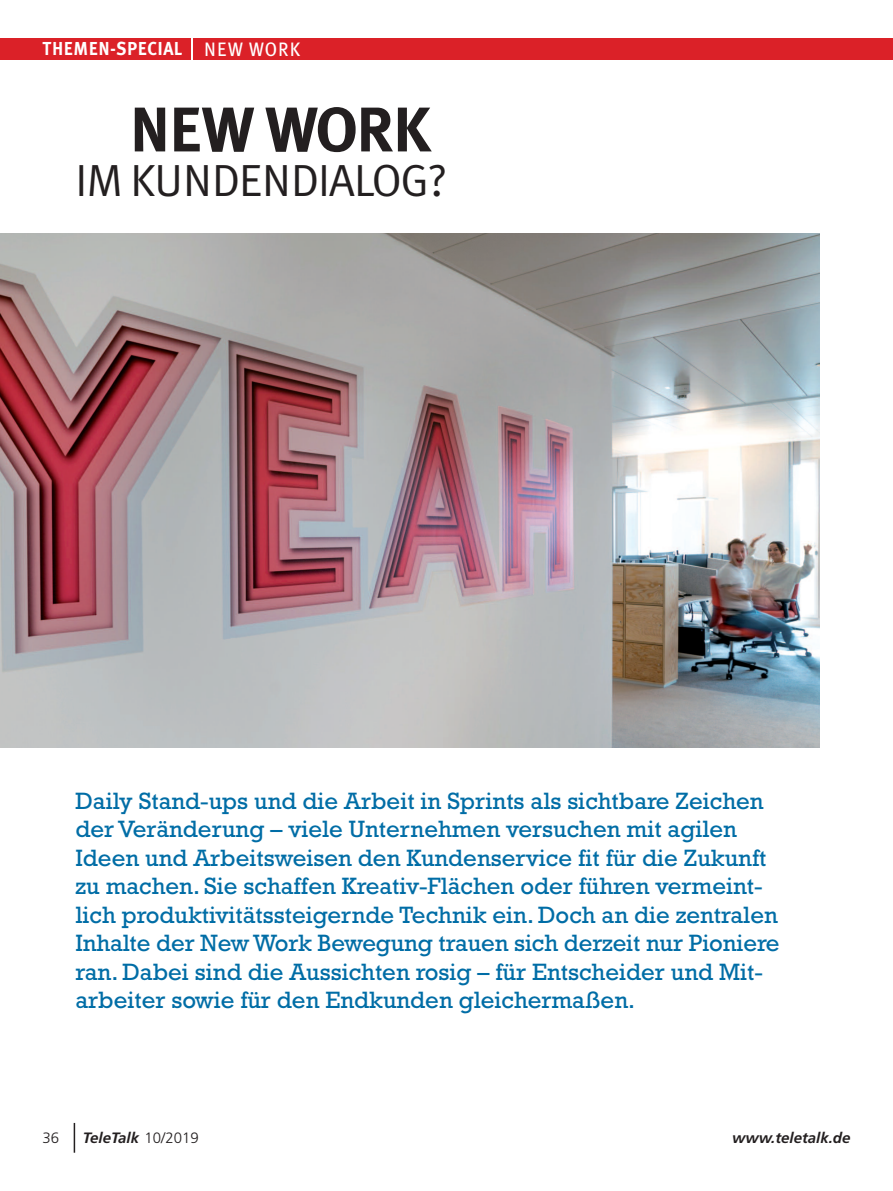
<style>
.page{position:relative;width:893px;height:1191px;background:#fff}
.page>*{position:absolute;margin:0;border:0;box-sizing:border-box;transform-origin:0 0}
.t1{font:700 63px "Meta Plus";letter-spacing:-.025em;color:#231f20}
.t2{font:45px "Meta Plus Normal";letter-spacing:-.015em;color:#231f20}
.t3{font:24px/28.5px "Rockwell";color:#006da6}
.t4{font:700 18.75px "Meta Plus";letter-spacing:.025em;color:#fff;scale:.93 1}
.t5{font:italic 700 15px "Frutiger";color:#231f20}
.t6{font:300 15px "Frutiger";color:#231f20}
.s1{font-weight:400;font-size:19.5px}
.s2{font-weight:300;font-style:normal}
</style>
<div class="page">
<svg style="left:74px;top:1123px;width:1px;height:29px"></svg>
<div style="left:193px;top:38px;width:700px;height:22px;background:#db2128"></div>
<div style="left:0;top:38px;width:190px;height:22px;background:#db2128"></div>
<img style="left:0;top:233px;width:820px;height:514px">
<p class="t4" style="left:43px;top:38px;width:279px">THEMEN-SPECIAL <span class="s1">NEW WORK</span></p>
<h1 class="t1" style="left:129px;top:93px;width:303px">NEW WORK</h1>
<h2 class="t2" style="left:75px;top:155px;width:373px">IM KUNDENDIALOG?</h2>
<p class="t3" style="left:75px;top:788px;width:705px">Daily Stand-ups und die Arbeit in Sprints als sichtbare Zeichen der Veränderung – viele Unternehmen versuchen mit agilen Ideen und Arbeitsweisen den Kundenservice fit für die Zukunft zu machen. Sie schaffen Kreativ-Flächen oder führen vermeint&shy;lich produktivitätssteigernde Technik ein. Doch an die zentralen Inhalte der New Work Bewegung trauen sich derzeit nur Pioniere ran. Dabei sind die Aussichten rosig – für Entscheider und Mit&shy;arbeiter sowie für den Endkunden gleichermaßen.</p>
<p class="t6" style="left:43px;top:1131px;width:18px">36</p>
<p class="t5" style="left:83px;top:1131px;width:117px">TeleTalk <span class="s2">10/2019</span></p>
<p class="t5" style="left:732px;top:1131px;width:120px">www.teletalk.de</p>
</div>
